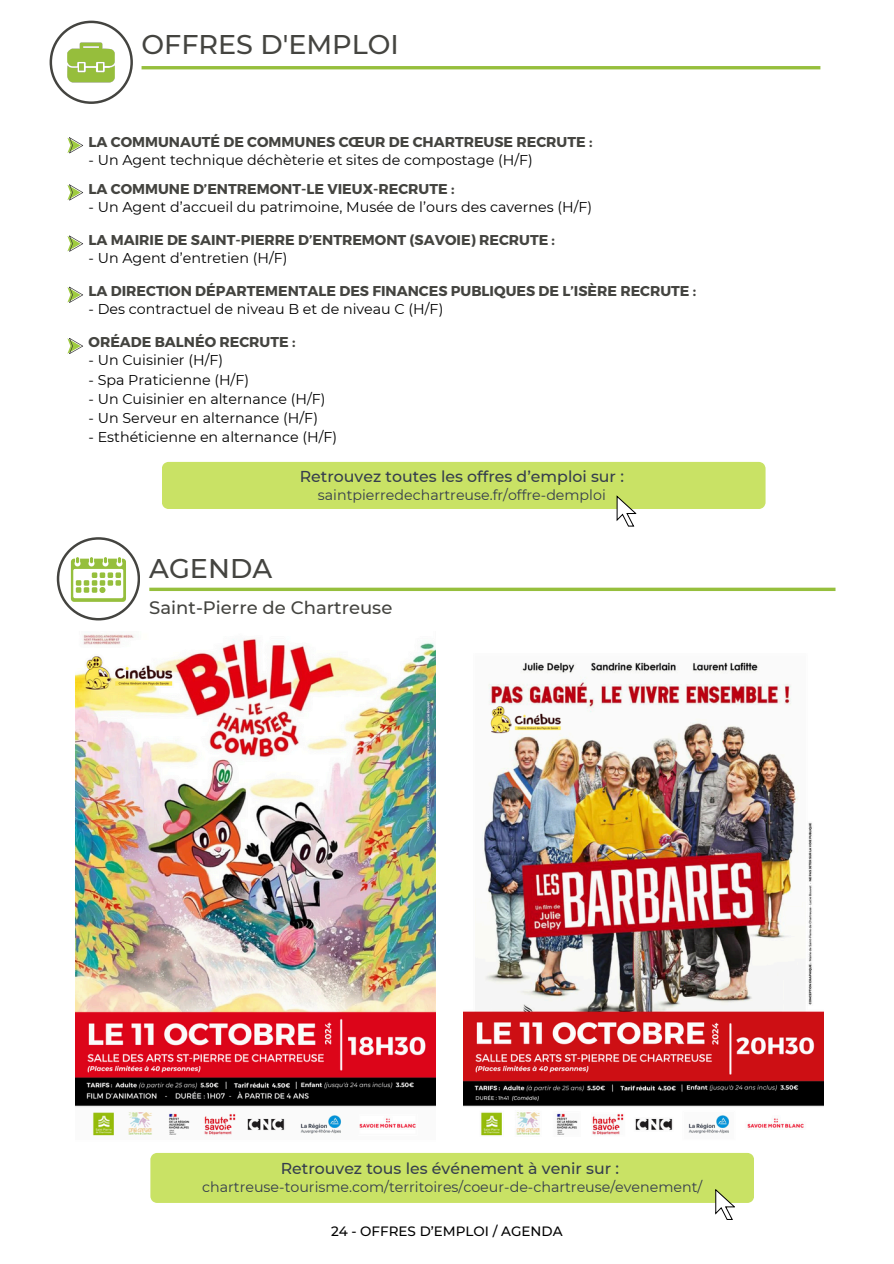
<style>
.page{position:relative;width:894px;height:1264px;background:#fff}
.page>*{position:absolute;margin:0;border:0;box-sizing:border-box;transform-origin:0 0}
.t1{font:500 27px "Montserrat";color:#444440}
.t2{font:500 18px "Montserrat";color:#444440}
.t3{font:500 15.75px "Montserrat";color:#353d4d}
.t4{font:14.25px "Montserrat";color:#000}
.t5{font:700 14.25px "Montserrat";color:#444440}
.t6{font:14.25px "Montserrat";color:#353d4d}
.t7{font:500 13.5px "Montserrat";color:#000}
</style>
<div class="page">
<svg style="left:67px;top:236px;width:16px;height:15px"></svg>
<svg style="left:67px;top:184px;width:16px;height:16px"></svg>
<svg style="left:67px;top:137px;width:16px;height:16px"></svg>
<svg style="left:67px;top:338px;width:16px;height:16px"></svg>
<svg style="left:149px;top:587px;width:686px;height:4px;background:#a7c95c"></svg>
<svg style="left:57px;top:537px;width:83px;height:83px"></svg>
<hr style="left:141px;top:66px;width:679px;height:3px;background:#96bf3d">
<img style="left:49px;top:20px;width:84px;height:84px">
<svg style="left:67px;top:287px;width:16px;height:15px"></svg>
<img style="left:75px;top:634px;width:360px;height:502px">
<img style="left:463px;top:662px;width:360px;height:474px">
<svg style="left:150px;top:1152px;width:603px;height:67px"></svg>
<svg style="left:162px;top:462px;width:603px;height:64px"></svg>
<p class="t1" style="left:141px;top:28px;width:259px">OFFRES D'EMPLOI</p>
<p class="t5" style="left:88px;top:132px;width:505px">LA COMMUNAUTÉ DE COMMUNES CŒUR DE CHARTREUSE RECRUTE :</p>
<p class="t4" style="left:88px;top:151px;width:445px">- Un Agent technique déchèterie et sites de compostage (H/F)</p>
<h4 class="t5" style="left:88px;top:179px;width:367px">LA COMMUNE D’ENTREMONT-LE VIEUX-RECRUTE :</h4>
<h4 class="t4" style="left:88px;top:198px;width:505px">- Un Agent d’accueil du patrimoine, Musée de l’ours des cavernes (H/F)</h4>
<p class="t5" style="left:88px;top:231px;width:468px">LA MAIRIE DE SAINT-PIERRE D’ENTREMONT (SAVOIE) RECRUTE :</p>
<p class="t4" style="left:88px;top:249px;width:200px">- Un Agent d’entretien (H/F)</p>
<p class="t5" style="left:88px;top:282px;width:609px">LA DIRECTION DÉPARTEMENTALE DES FINANCES PUBLIQUES DE L’ISÈRE RECRUTE :</p>
<p class="t4" style="left:88px;top:300px;width:356px">- Des contractuel de niveau B et de niveau C (H/F)</p>
<p class="t5" style="left:88px;top:333px;width:208px">ORÉADE BALNÉO RECRUTE :</p>
<p class="t4" style="left:88px;top:351px;width:136px">- Un Cuisinier (H/F)</p>
<p class="t4" style="left:88px;top:371px;width:162px">- Spa Praticienne (H/F)</p>
<p class="t4" style="left:88px;top:390px;width:238px">- Un Cuisinier en alternance (H/F)</p>
<p class="t4" style="left:88px;top:409px;width:231px">- Un Serveur en alternance (H/F)</p>
<p class="t4" style="left:88px;top:428px;width:250px">- Esthéticienne en alternance (H/F)</p>
<h1 class="t3" style="left:300px;top:467px;width:325px">Retrouvez toutes les offres d’emploi sur :</h1>
<p class="t6" style="left:318px;top:486px;width:289px">saintpierredechartreuse.fr/offre-demploi</p>
<p class="t1" style="left:149px;top:551px;width:124px">AGENDA</p>
<h4 class="t2" style="left:149px;top:596px;width:244px">Saint-Pierre de Chartreuse</h4>
<p class="t3" style="left:281px;top:1158px;width:340px">Retrouvez tous les événement à venir sur :</p>
<p class="t6" style="left:202px;top:1178px;width:501px">chartreuse-tourisme.com/territoires/coeur-de-chartreuse/evenement/</p>
<p class="t7" style="left:331px;top:1223px;width:233px">24 - OFFRES D’EMPLOI / AGENDA</p>
</div>
